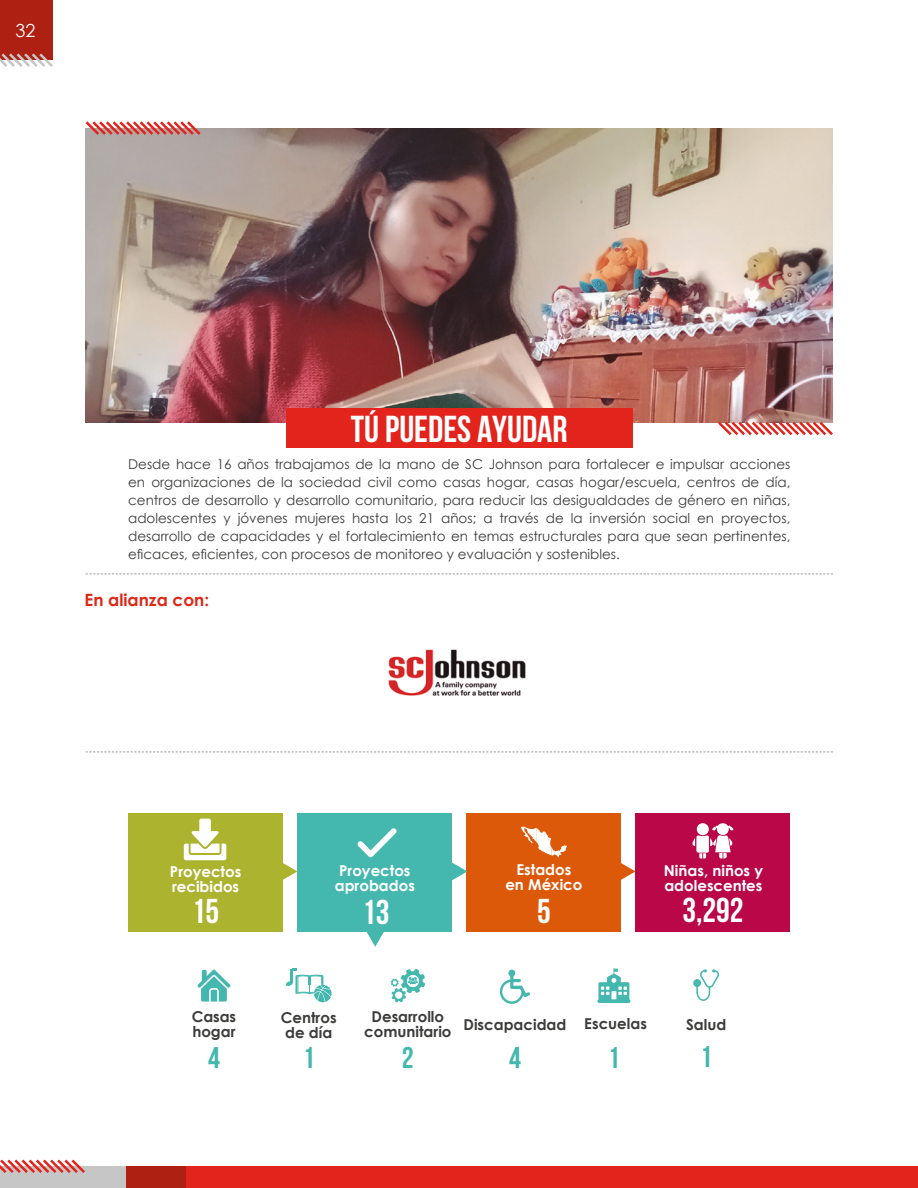
<style>
.page{position:relative;width:918px;height:1188px;background:#fff}
.page>*{position:absolute;margin:0;border:0;box-sizing:border-box;transform-origin:0 0}
.t1{font:700 37.5px "Bebas Neue";color:#fff}
.t2{font:34.5px "Bebas Neue";color:#fff}
.t3{font:30px "Bebas Neue";color:#44b8af}
.t4{font:18px "Century Gothic";color:#fff}
.t5{font:700 16.95px "Century Gothic";color:#dd2818}
.t6{font:700 15px/15px "Century Gothic";color:#fff}
.t7{font:700 15px/15px "Century Gothic";color:#3c3c3b}
.t8{font:13.5px/18px "Century Gothic";color:#3c3c3b;text-align:justify}
</style>
<div class="page">
<div style="left:0;top:1166px;width:128px;height:22px;background:#c6c6c6"></div>
<div style="left:126px;top:1166px;width:60px;height:22px;background:#ad2012"></div>
<div style="left:0;top:0;width:53px;height:60px;background:#ad2012"></div>
<div style="left:186px;top:1166px;width:732px;height:22px;background:#e2241c"></div>
<svg style="left:0;top:1159px;width:85px;height:14px"></svg>
<svg style="left:0;top:53px;width:53px;height:14px"></svg>
<svg style="left:366px;top:932px;width:18px;height:15px"></svg>
<div style="left:128px;top:813px;width:155px;height:119px;background:#abb32f"></div>
<div style="left:297px;top:813px;width:155px;height:119px;background:#44b8af"></div>
<div style="left:466px;top:813px;width:155px;height:119px;background:#dd590a"></div>
<div style="left:636px;top:813px;width:154px;height:119px;background:#b90748"></div>
<img style="left:86px;top:128px;width:747px;height:294px">
<svg style="left:184px;top:819px;width:42px;height:41px"></svg>
<svg style="left:357px;top:828px;width:40px;height:29px"></svg>
<svg style="left:521px;top:827px;width:46px;height:30px"></svg>
<svg style="left:197px;top:970px;width:34px;height:32px"></svg>
<svg style="left:391px;top:969px;width:34px;height:33px"></svg>
<svg style="left:693px;top:969px;width:26px;height:32px"></svg>
<svg style="left:500px;top:970px;width:30px;height:34px"></svg>
<svg style="left:286px;top:969px;width:46px;height:33px"></svg>
<div style="left:286px;top:409px;width:346px;height:39px;background:#e2241c"></div>
<svg style="left:283px;top:863px;width:14px;height:17px"></svg>
<svg style="left:452px;top:862px;width:15px;height:19px"></svg>
<svg style="left:621px;top:858px;width:15px;height:27px"></svg>
<svg style="left:86px;top:752px;width:747px;height:1px"></svg>
<svg style="left:86px;top:574px;width:747px;height:1px"></svg>
<svg style="left:85px;top:121px;width:118px;height:17px"></svg>
<svg style="left:715px;top:419px;width:118px;height:17px"></svg>
<svg style="left:717px;top:823px;width:12px;height:12px"></svg>
<svg style="left:697px;top:823px;width:12px;height:12px"></svg>
<svg style="left:692px;top:826px;width:42px;height:33px"></svg>
<img style="left:388px;top:649px;width:138px;height:47px">
<svg style="left:597px;top:968px;width:33px;height:35px"></svg>
<h3 class="t4" style="left:15px;top:18px;width:21px">32</h3>
<h1 class="t1" style="left:351px;top:408px;width:218px">TÚ PUEDES AYUDAR</h1>
<p class="t8" style="left:128px;top:455px;width:664px">Desde hace 16 años trabajamos de la mano de SC Johnson para fortalecer e impulsar acciones en organizaciones de la sociedad civil como casas hogar, casas hogar/escuela, centros de día, centros de desarrollo y desarrollo comunitario, para reducir las desigualdades de género en niñas, adolescentes y jóvenes mujeres hasta los 21 años; a través de la inversión social en proyectos, desarrollo de capacidades y el fortalecimiento en temas estructurales para que sean pertinentes, eficaces, eficientes, con procesos de monitoreo y evaluación y sostenibles.</p>
<p class="t5" style="left:85px;top:587px;width:126px">En alianza con:</p>
<p class="t6" style="left:505px;top:861px;width:79px;text-align:center">Estados en México</p>
<p class="t6" style="left:664px;top:862px;width:101px">Niñas, niños y adolescentes</p>
<p class="t6" style="left:170px;top:863px;width:73px">Proyectos recibidos</p>
<p class="t6" style="left:335px;top:862px;width:82px">Proyectos aprobados</p>
<h2 class="t2" style="left:192px;top:892px;width:29px">15</h2>
<h2 class="t2" style="left:362px;top:893px;width:29px">13</h2>
<h2 class="t2" style="left:537px;top:892px;width:15px">5</h2>
<h2 class="t2" style="left:682px;top:891px;width:63px">3,292</h2>
<p class="t7" style="left:192px;top:1009px;width:46px">Casas hogar</p>
<h3 class="t3" style="left:208px;top:1041px;width:13px">4</h3>
<p class="t7" style="left:281px;top:1009px;width:57px">Centros de día</p>
<h3 class="t3" style="left:303px;top:1041px;width:13px">1</h3>
<p class="t7" style="left:364px;top:1008px;width:89px;text-align:center">Desarrollo comunitario</p>
<p class="t7" style="left:686px;top:1016px;width:42px">Salud</p>
<h3 class="t3" style="left:700px;top:1040px;width:13px">1</h3>
<p class="t7" style="left:584px;top:1016px;width:64px">Escuelas</p>
<h3 class="t3" style="left:608px;top:1041px;width:13px">1</h3>
<p class="t7" style="left:464px;top:1017px;width:104px">Discapacidad</p>
<h3 class="t3" style="left:402px;top:1041px;width:13px">2</h3>
<h3 class="t3" style="left:509px;top:1041px;width:13px">4</h3>
</div>
